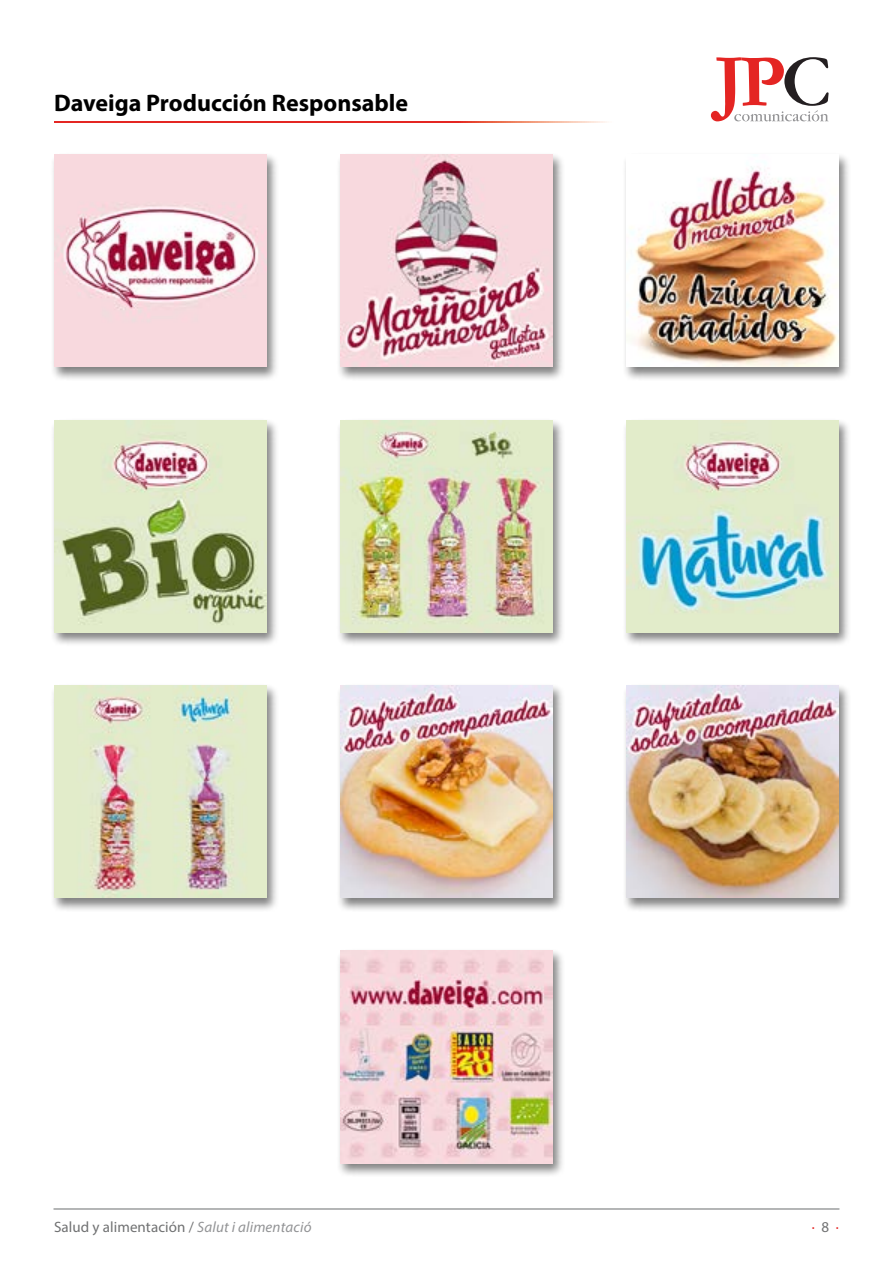
<style>
.page{position:relative;width:893px;height:1263px;background:#fff}
.page>*{position:absolute;margin:0;border:0;box-sizing:border-box;transform-origin:0 0}
.t1{font:700 24px "Myriad Pro";color:#000}
.t2{font:15px "Myriad Pro";letter-spacing:.005em;color:#707172}
.t3{font:15px "Myriad Pro";color:#e42523}
.s1{font-style:italic;color:#929395}
.s2{color:#707172}
</style>
<div class="page">
<hr style="left:54px;top:1208px;width:785px;height:2px;background:#9c9e9f">
<svg style="left:54px;top:121px;width:553px;height:2px"></svg>
<svg style="left:711px;top:57px;width:117px;height:64px"></svg>
<div style="left:50px;top:153px;width:228px;height:228px;background:#000;opacity:.5"></div>
<img style="left:54px;top:155px;width:212px;height:212px">
<div style="left:50px;top:418px;width:228px;height:228px;background:#000;opacity:.5"></div>
<img style="left:54px;top:420px;width:212px;height:212px">
<div style="left:50px;top:683px;width:228px;height:228px;background:#000;opacity:.5"></div>
<img style="left:54px;top:685px;width:212px;height:213px">
<div style="left:337px;top:949px;width:228px;height:228px;background:#000;opacity:.5"></div>
<img style="left:340px;top:951px;width:213px;height:212px">
<div style="left:337px;top:153px;width:228px;height:228px;background:#000;opacity:.5"></div>
<img style="left:340px;top:155px;width:213px;height:212px">
<div style="left:337px;top:418px;width:228px;height:228px;background:#000;opacity:.5"></div>
<img style="left:340px;top:420px;width:213px;height:212px">
<div style="left:337px;top:683px;width:228px;height:228px;background:#000;opacity:.5"></div>
<img style="left:340px;top:685px;width:213px;height:213px">
<div style="left:623px;top:153px;width:228px;height:228px;background:#000;opacity:.5"></div>
<img style="left:627px;top:155px;width:212px;height:212px">
<div style="left:623px;top:418px;width:228px;height:228px;background:#000;opacity:.5"></div>
<img style="left:627px;top:420px;width:212px;height:212px">
<div style="left:623px;top:683px;width:228px;height:228px;background:#000;opacity:.5"></div>
<img style="left:627px;top:685px;width:212px;height:213px">
<h1 class="t1" style="left:54px;top:87px;width:356px">Daveiga Producción Responsable</h1>
<p class="t2" style="left:54px;top:1217px;width:259px">Salud y alimentación / <span class="s1">Salut i alimentació</span></p>
<p class="t3" style="left:812px;top:1217px;width:29px">· <span class="s2">8</span> ·</p>
</div>
